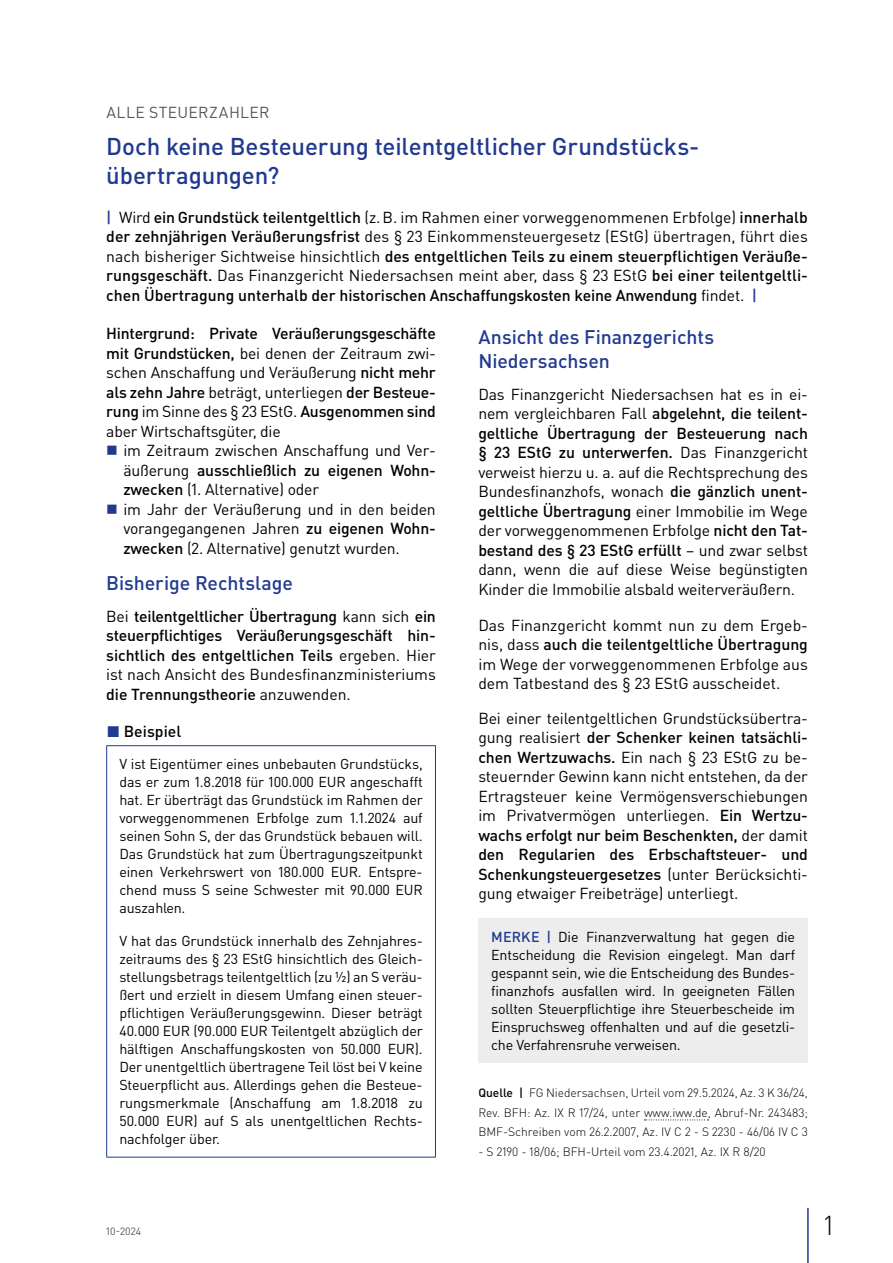
<style>
.page{position:relative;width:893px;height:1263px;background:#fff}
.page>*{position:absolute;margin:0;border:0;box-sizing:border-box;transform-origin:0 0}
.t1{font:300 27px "DIN Pro";color:#000}
.t2{font:500 24px/28.5px "DIN Pro";letter-spacing:-.005em;color:#213a8f}
.t3{font:500 19.5px/24px "DIN Pro";letter-spacing:-.005em;color:#213a8f}
.t4{font:15.75px/19.5px "DIN Pro";letter-spacing:-.01em;color:#000;text-align:justify}
.t5{font:500 15.75px/19.5px "DIN Pro";letter-spacing:-.005em;color:#000;text-align:justify}
.t6{font:15.75px "DIN Pro";letter-spacing:.025em;color:#575756}
.t7{font:14.25px/18px "DIN Pro";letter-spacing:-.01em;color:#000;text-align:justify}
.t8{font:300 12px/19.5px "DIN Pro";color:#000;text-align:justify}
.t9{font:10.5px "DIN Pro";color:#575756}
.s1{color:#213a8f}
.s2{font-weight:400}
.s3{font-weight:500}
.s4{font-weight:500;color:#213a8f}
</style>
<div class="page">
<hr style="left:807px;top:1208px;width:2px;height:55px;background:#213a8f">
<hr style="left:106px;top:745px;width:330px;height:1px;background:#213a8f">
<hr style="left:106px;top:746px;width:1px;height:411px;background:#213a8f">
<hr style="left:435px;top:746px;width:1px;height:411px;background:#213a8f">
<hr style="left:106px;top:1157px;width:330px;height:1px;background:#213a8f">
<svg style="left:644px;top:1119px;width:64px;height:1px"></svg>
<div style="left:478px;top:918px;width:330px;height:144px;background:#ededed"></div>
<p class="t6" style="left:106px;top:101px;width:165px">ALLE STEUERZAHLER</p>
<h2 class="t2" style="left:106px;top:131px;width:595px">Doch keine Besteuerung teilentgeltlicher Grundstücks&shy;übertragungen?</h2>
<p class="t5" style="left:106px;top:207px;width:703px"><span class="s1">|</span> <span class="s2">Wird</span> ein Grundstück teilentgeltlich <span class="s2">(z.B. im Rahmen einer vorweggenommenen Erbfolge)</span> innerhalb der zehnjährigen Veräußerungsfrist <span class="s2">des § 23 Einkommensteuergesetz (EStG) übertragen, führt dies nach bisheriger Sichtweise hinsichtlich</span> des entgeltlichen Teils zu einem steuerpflichtigen Veräuße&shy;rungsgeschäft. <span class="s2">Das Finanzgericht Niedersachsen meint aber, dass § 23 EStG</span> bei einer teilentgeltli&shy;chen Übertragung unterhalb der historischen Anschaffungskosten keine Anwendung <span class="s2">findet.</span> <span class="s1">|</span></p>
<p class="t4" style="left:106px;top:323px;width:331px"><span class="s3">Hintergrund: Private Veräußerungsgeschäfte mit Grundstücken,</span> bei denen der Zeitraum zwi&shy;schen Anschaffung und Veräußerung <span class="s3">nicht mehr als zehn Jahre</span> beträgt, unterliegen <span class="s3">der Besteue&shy;rung</span> im Sinne des § 23 EStG. <span class="s3">Ausgenommen sind </span>aber Wirtschaftsgüter, die</p>
<p class="t4" style="left:123px;top:440px;width:314px;text-align:left">im Zeitraum zwischen Anschaffung und Ver&shy;äußerung <span class="s3">ausschließlich zu eigenen Wohn&shy;zwecken</span> (1. Alternative) oder<br>im Jahr der Veräußerung und in den beiden vorangegangenen Jahren <span class="s3">zu eigenen Wohn&shy;zwecken</span> (2. Alternative) genutzt wurden.</p>
<p class="t3" style="left:106px;top:570px;width:188px">Bisherige Rechtslage</p>
<p class="t5" style="left:106px;top:605px;width:331px"><span class="s2">Bei</span> teilentgeltlicher Übertragung <span class="s2">kann sich</span> ein steuerpflichtiges Veräußerungsgeschäft hin&shy;sichtlich des entgeltlichen Teils <span class="s2">ergeben. Hier ist nach Ansicht des Bundesfinanzministeriums </span>die Trennungstheorie <span class="s2">anzuwenden.</span></p>
<p class="t5" style="left:107px;top:721px;width:76px"><span class="s1">◼</span> Beispiel</p>
<p class="t7" style="left:119px;top:755px;width:305px">V ist Eigentümer eines unbebauten Grundstücks, das er zum 1.8.2018 für 100.000 EUR angeschafft hat. Er überträgt das Grundstück im Rahmen der vorweggenommenen Erbfolge zum 1.1.2024 auf seinen Sohn S, der das Grundstück bebauen will.<br>Das Grundstück hat zum Übertragungszeitpunkt einen Verkehrswert von 180.000 EUR. Entspre&shy;chend muss S seine Schwester mit 90.000 EUR auszahlen.</p>
<p class="t7" style="left:119px;top:932px;width:305px">V hat das Grundstück innerhalb des Zehnjahres&shy;zeitraums des § 23 EStG hinsichtlich des Gleich&shy;stellungsbetrags teilentgeltlich (zu ½) an S veräu&shy;ßert und erzielt in diesem Umfang einen steuer&shy;pflichtigen Veräußerungsgewinn. Dieser beträgt 40.000 EUR (90.000 EUR Teilentgelt abzüglich der hälftigen Anschaffungskosten von 50.000 EUR).<br>Der unentgeltlich übertragene Teil löst bei V keine Steuerpflicht aus. Allerdings gehen die Besteue&shy;rungsmerkmale (Anschaffung am 1.8.2018 zu 50.000 EUR) auf S als unentgeltlichen Rechts&shy;nachfolger über.</p>
<p class="t3" style="left:478px;top:324px;width:237px">Ansicht des Finanzgerichts<br>Niedersachsen</p>
<p class="t4" style="left:478px;top:383px;width:331px">Das Finanzgericht Niedersachsen hat es in ei&shy;nem vergleichbaren Fall <span class="s3">abgelehnt, die teilent&shy;geltliche Übertragung der Besteuerung nach § 23 EStG zu unterwerfen.</span> Das Finanzgericht verweist hierzu u. a. auf die Rechtsprechung des Bundesfinanzhofs, wonach <span class="s3">die gänzlich unent&shy;geltliche Übertragung</span> einer Immobilie im Wege der vorweggenommenen Erbfolge <span class="s3">nicht den Tat&shy;bestand des § 23 EStG erfüllt</span> – und zwar selbst dann, wenn die auf diese Weise begünstigten Kinder die Immobilie alsbald weiterveräußern.</p>
<p class="t4" style="left:478px;top:614px;width:331px">Das Finanzgericht kommt nun zu dem Ergeb&shy;nis, dass <span class="s3">auch die teilentgeltliche Übertragung </span>im Wege der vorweggenommenen Erbfolge aus dem Tatbestand des § 23 EStG ausscheidet.</p>
<p class="t4" style="left:478px;top:707px;width:331px">Bei einer teilentgeltlichen Grundstücksübertra&shy;gung realisiert <span class="s3">der Schenker keinen tatsächli&shy;chen Wertzuwachs.</span> Ein nach § 23 EStG zu be&shy;steuernder Gewinn kann nicht entstehen, da der Ertragsteuer keine Vermögensverschiebungen im Privatvermögen unterliegen. <span class="s3">Ein Wertzu&shy;wachs erfolgt nur beim Beschenkten,</span> der damit <span class="s3">den Regularien des Erbschaftsteuer- und Schenkungsteuergesetzes</span> (unter Berücksichti&shy;gung etwaiger Freibeträge) unterliegt.</p>
<p class="t7" style="left:491px;top:927px;width:306px"><span class="s4">MERKE |</span> Die Finanzverwaltung hat gegen die Entscheidung die Revision eingelegt. Man darf gespannt sein, wie die Entscheidung des Bundes&shy;finanzhofs ausfallen wird. In geeigneten Fällen sollten Steuerpflichtige ihre Steuerbescheide im Einspruchsweg offenhalten und auf die gesetzli&shy;che Verfahrensruhe verweisen.</p>
<p class="t8" style="left:478px;top:1083px;width:331px"><span class="s3">Quelle |</span> FG Niedersachsen, Urteil vom 29.5.2024, Az. 3 K 36/24, Rev. BFH: Az. IX R 17/24, unter www.iww.de, Abruf-Nr. 243483; BMF-Schreiben vom 26.2.2007, Az. IV C 2 - S 2230 - 46/06 IV C 3</p>
<p class="t8" style="left:478px;top:1141px;width:289px">- S 2190 - 18/06; BFH-Urteil vom 23.4.2021, Az. IX R 8/20</p>
<p class="t9" style="left:106px;top:1224px;width:37px">10-2024</p>
<h1 class="t1" style="left:824px;top:1207px;width:11px">1</h1>
</div>
